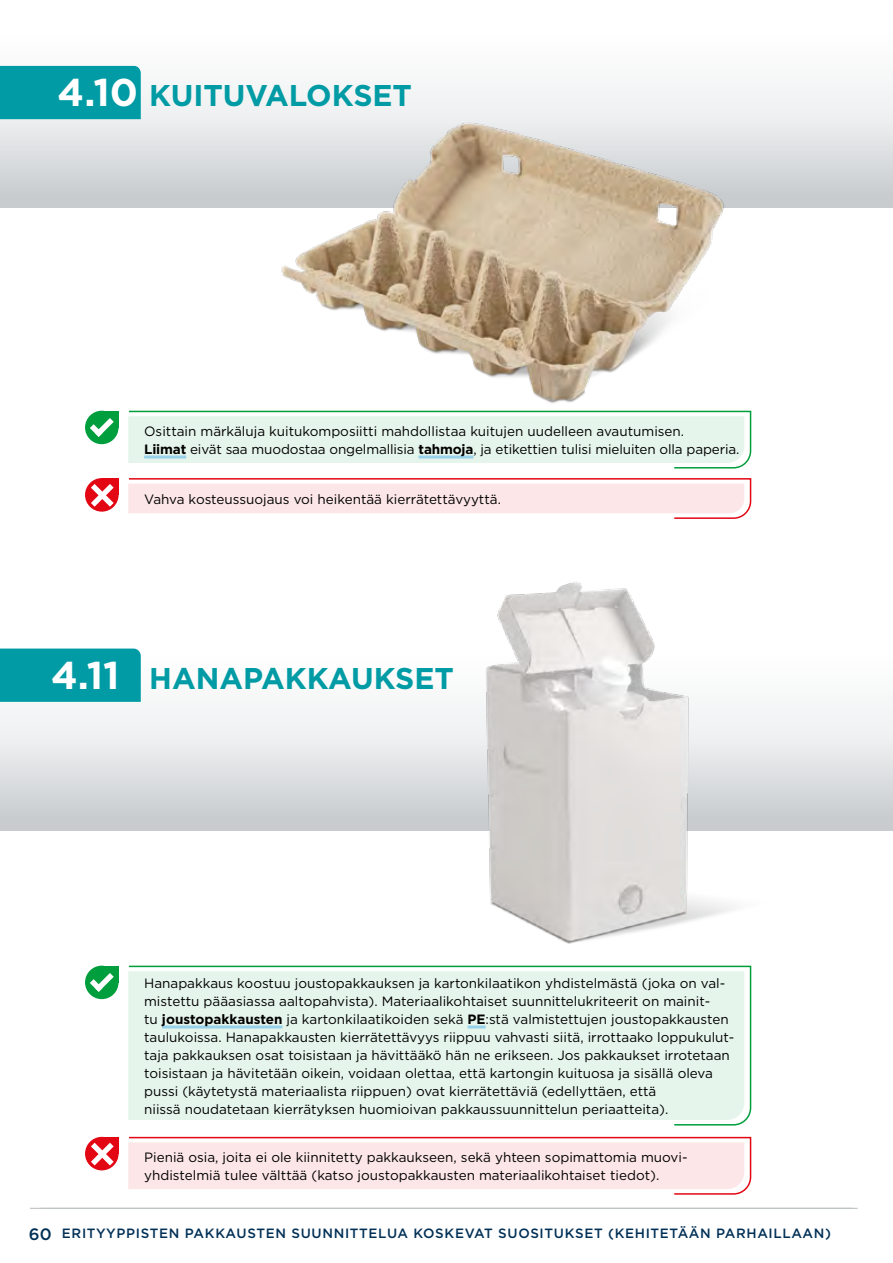
<style>
.page{position:relative;width:893px;height:1263px;background:#fff}
.page>*{position:absolute;margin:0;border:0;box-sizing:border-box;transform-origin:0 0}
.t1{font:700 30px "Gotham";color:#009ba4}
.t2{font:13.5px/18px "Gotham";color:#000}
.t3{font:500 13.5px "Gotham";letter-spacing:.05em;color:#003056}
.s1{font-size:38.7px;color:#fff}
.s2{font-weight:700}
.s3{font-size:16.5px}
</style>
<div class="page">
<div style="left:0;top:5px;width:893px;height:202px;background:linear-gradient(to bottom,#fff,#ccd0d3)"></div>
<div style="left:0;top:627px;width:893px;height:203px;background:linear-gradient(to bottom,#fff,#ccd0d2)"></div>
<div style="left:0;top:648px;width:141px;height:54px;background:#009ba4"></div>
<hr style="left:30px;top:1208px;width:823px;height:1px;background:#bec3c6">
<div style="left:102px;top:966px;width:17px;height:16px;background:#009e3d"></div>
<div style="left:86px;top:966px;width:32px;height:32px;background:#009e3d;border-radius:50%"></div>
<div style="left:85px;top:966px;width:34px;height:33px;border:1px solid #009e3d;border-radius:50%"></div>
<svg style="left:90px;top:973px;width:24px;height:19px"></svg>
<svg style="left:128px;top:965px;width:624px;height:161px;background:#e4f4ea"></svg>
<hr style="left:41px;top:1208px;width:816px;height:1px;background:#bec3c6">
<div style="left:102px;top:411px;width:17px;height:16px;background:#009e3d"></div>
<div style="left:86px;top:411px;width:32px;height:32px;background:#009e3d;border-radius:50%"></div>
<div style="left:85px;top:411px;width:34px;height:33px;border:1px solid #009e3d;border-radius:50%"></div>
<svg style="left:90px;top:418px;width:24px;height:19px"></svg>
<div style="left:102px;top:478px;width:17px;height:17px;background:#e30613"></div>
<div style="left:86px;top:479px;width:32px;height:32px;background:#e30613;border-radius:50%"></div>
<div style="left:85px;top:478px;width:34px;height:34px;border:1px solid #e30613;border-radius:50%"></div>
<svg style="left:91px;top:484px;width:23px;height:23px"></svg>
<img style="left:267px;top:109px;width:470px;height:295px">
<div style="left:0;top:66px;width:141px;height:53px;background:#009ba4"></div>
<hr style="left:162px;top:1025px;width:121px;height:3px;background:#98d1ea">
<hr style="left:468px;top:1025px;width:18px;height:3px;background:#98d1ea">
<div style="left:102px;top:1137px;width:17px;height:16px;background:#e30613"></div>
<div style="left:86px;top:1137px;width:32px;height:33px;background:#e30613;border-radius:50%"></div>
<div style="left:85px;top:1137px;width:34px;height:33px;border:1px solid #e30613;border-radius:50%"></div>
<svg style="left:91px;top:1143px;width:23px;height:22px"></svg>
<img style="left:393px;top:582px;width:381px;height:362px">
<svg style="left:128px;top:410px;width:624px;height:59px"></svg>
<svg style="left:128px;top:478px;width:624px;height:41px"></svg>
<svg style="left:128px;top:1136px;width:624px;height:59px"></svg>
<h1 class="t1" style="left:58px;top:75px;width:356px"><span class="s1">4.10</span> KUITUVALOKSET</h1>
<p class="t2" style="left:144px;top:422px;width:597px">Osittain märkäluja kuitukomposiitti mahdollistaa kuitujen uudelleen avautumisen.<br><span class="s2">Liimat</span> eivät saa muodostaa ongelmallisia <span class="s2">tahmoja</span>, ja etikettien tulisi mieluiten olla paperia.</p>
<p class="t2" style="left:144px;top:490px;width:358px">Vahva kosteussuojaus voi heikentää kierrätettävyyttä.</p>
<h1 class="t1" style="left:51px;top:658px;width:404px"><span class="s1">4.11</span> HANAPAKKAUKSET</h1>
<p class="t2" style="left:144px;top:974px;width:592px">Hanapakkaus koostuu joustopakkauksen ja kartonkilaatikon yhdistelmästä (joka on val&shy;mistettu pääasiassa aaltopahvista). Materiaalikohtaiset suunnittelukriteerit on mainit-<br>tu <span class="s2">joustopakkausten</span> ja kartonkilaatikoiden sekä <span class="s2">PE</span>:stä valmistettujen joustopakkausten taulukoissa. Hanapakkausten kierrätettävyys riippuu vahvasti siitä, irrottaako loppukulut&shy;taja pakkauksen osat toisistaan ja hävittääkö hän ne erikseen. Jos pakkaukset irrotetaan toisistaan ja hävitetään oikein, voidaan olettaa, että kartongin kuituosa ja sisällä oleva pussi (käytetystä materiaalista riippuen) ovat kierrätettäviä (edellyttäen, että<br>niissä noudatetaan kierrätyksen huomioivan pakkaussuunnittelun periaatteita).</p>
<p class="t2" style="left:144px;top:1148px;width:543px">Pieniä osia, joita ei ole kiinnitetty pakkaukseen, sekä yhteen sopimattomia muovi&shy;yhdistelmiä tulee välttää (katso joustopakkausten materiaalikohtaiset tiedot).</p>
<p class="t3" style="left:29px;top:1224px;width:804px"><span class="s3">60</span> ERITYYPPISTEN PAKKAUSTEN SUUNNITTELUA KOSKEVAT SUOSITUKSET (KEHITETÄÄN PARHAILLAAN)</p>
</div>
